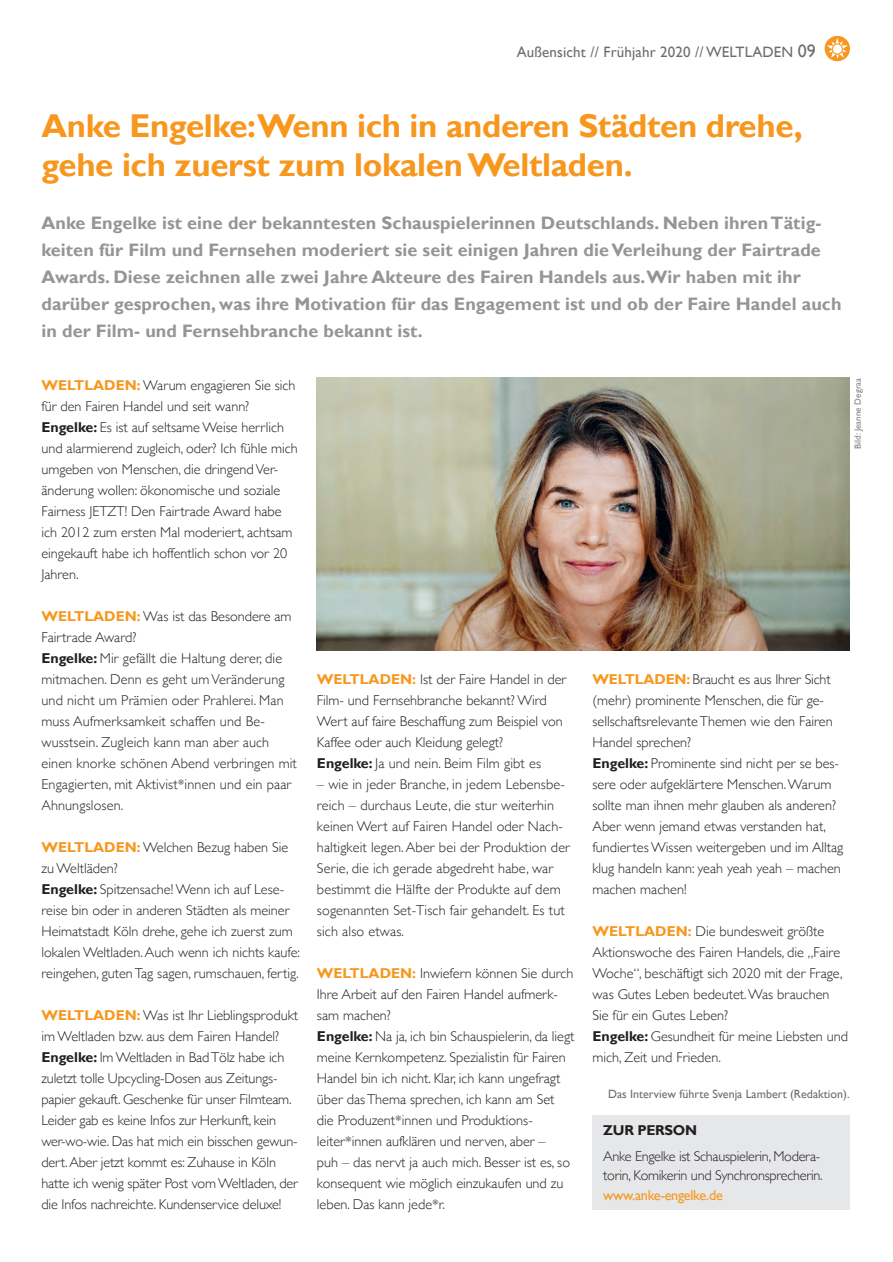
<style>
.page{position:relative;width:893px;height:1262px;background:#fff}
.page>*{position:absolute;margin:0;border:0;box-sizing:border-box;transform-origin:0 0}
.t1{font:700 33px/39px "Gill Sans";letter-spacing:-.01em;color:#f7971d}
.t2{font:700 18px/27px "Gill Sans";letter-spacing:.005em;color:#939598}
.t3{font:15px "Gill Sans";letter-spacing:.01em;color:#6c6d70}
.t4{font:300 14.25px/21px "Gill Sans";color:#231f20}
.t5{font:300 14.25px/19.5px "Gill Sans";letter-spacing:-.02em;color:#231f20}
.t6{font:14.25px "Gill Sans";letter-spacing:-.02em;color:#f7971d}
.t7{font:700 14.25px "Gill Sans";letter-spacing:-.02em;color:#231f20}
.t8{font:12px "Gill Sans";color:#6c6d70}
.t9{font:9px "Gill Sans";letter-spacing:.01em;color:#808285}
.s1{font-size:18px}
.s2{font-weight:700;color:#f7971d}
.s3{font-weight:700}
</style>
<div class="page">
<div style="left:825px;top:36px;width:25px;height:25px;background:#f7971d;border-radius:50%"></div>
<svg style="left:827px;top:38px;width:21px;height:21px"></svg>
<div style="left:833px;top:45px;width:9px;height:9px;background:#fff;border-radius:50%"></div>
<div style="left:592px;top:1115px;width:257px;height:94px;background:#e6e7e9"></div>
<img style="left:317px;top:378px;width:532px;height:272px">
<p class="t3" style="left:517px;top:43px;width:301px">Außensicht // Frühjahr 2020 // WELTLADEN <span class="s1">09</span></p>
<h1 class="t1" style="left:41px;top:107px;width:763px">Anke Engelke:Wenn ich in anderen Städten drehe, gehe ich zuerst zum lokalen Weltladen.</h1>
<p class="t2" style="left:41px;top:210px;width:802px">Anke Engelke ist eine der bekanntesten Schauspielerinnen Deutschlands. Neben ihren Tätig&shy;keiten für Film und Fernsehen moderiert sie seit einigen Jahren die Verleihung der Fairtrade Awards. Diese zeichnen alle zwei Jahre Akteure des Fairen Handels aus. Wir haben mit ihr darüber gesprochen, was ihre Motivation für das Engagement ist und ob der Faire Handel auch in der Film- und Fernsehbranche bekannt ist.</p>
<p class="t4" style="left:41px;top:374px;width:258px"><span class="s2">WELTLADEN:</span> Warum engagieren Sie sich für den Fairen Handel und seit wann?<br><span class="s3">Engelke:</span> Es ist auf seltsame Weise herrlich und alarmierend zugleich, oder? Ich fühle mich umgeben von Menschen, die dringend Ver&shy;änderung wollen: ökonomische und soziale Fairness JETZT! Den Fairtrade Award habe ich 2012 zum ersten Mal moderiert, achtsam eingekauft habe ich hoffentlich schon vor 20<br>Jahren.</p>
<p class="t4" style="left:41px;top:605px;width:257px"><span class="s2">WELTLADEN:</span> Was ist das Besondere am Fairtrade Award?<br><span class="s3">Engelke:</span> Mir gefällt die Haltung derer, die mitmachen. Denn es geht um Veränderung und nicht um Prämien oder Prahlerei. Man muss Aufmerksamkeit schaffen und Be&shy;wusstsein. Zugleich kann man aber auch einen knorke schönen Abend verbringen mit Engagierten, mit Aktivist*innen und ein paar Ahnungslosen.</p>
<p class="t4" style="left:41px;top:836px;width:260px"><span class="s2">WELTLADEN:</span> Welchen Bezug haben Sie zu Weltläden?<br><span class="s3">Engelke:</span> Spitzensache! Wenn ich auf Lese&shy;reise bin oder in anderen Städten als meiner Heimatstadt Köln drehe, gehe ich zuerst zum lokalen Weltladen. Auch wenn ich nichts kaufe: reingehen, guten Tag sagen, rumschauen, fertig.</p>
<p class="t4" style="left:41px;top:1004px;width:258px"><span class="s2">WELTLADEN:</span> Was ist Ihr Lieblingsprodukt im Weltladen bzw. aus dem Fairen Handel?<br><span class="s3">Engelke:</span> Im Weltladen in Bad Tölz habe ich zuletzt tolle Upcycling-Dosen aus Zeitungs&shy;papier gekauft. Geschenke für unser Filmteam.<br>Leider gab es keine Infos zur Herkunft, kein wer-wo-wie. Das hat mich ein bisschen gewun&shy;dert. Aber jetzt kommt es: Zuhause in Köln hatte ich wenig später Post vom Weltladen, der die Infos nachreichte. Kundenservice deluxe!</p>
<p class="t4" style="left:317px;top:668px;width:251px"><span class="s2">WELTLADEN:</span> Ist der Faire Handel in der Film- und Fernsehbranche bekannt? Wird Wert auf faire Beschaffung zum Beispiel von Kaffee oder auch Kleidung gelegt?<br><span class="s3">Engelke:</span> Ja und nein. Beim Film gibt es</p>
<p class="t4" style="left:317px;top:773px;width:255px">– wie in jeder Branche, in jedem Lebensbe&shy;reich – durchaus Leute, die stur weiterhin keinen Wert auf Fairen Handel oder Nach&shy;haltigkeit legen. Aber bei der Produktion der Serie, die ich gerade abgedreht habe, war bestimmt die Hälfte der Produkte auf dem sogenannten Set-Tisch fair gehandelt. Es tut sich also etwas.</p>
<p class="t4" style="left:317px;top:962px;width:259px"><span class="s2">WELTLADEN:</span> Inwiefern können Sie durch Ihre Arbeit auf den Fairen Handel aufmerk&shy;sam machen?<br><span class="s3">Engelke:</span> Na ja, ich bin Schauspielerin, da liegt meine Kernkompetenz. Spezialistin für Fairen Handel bin ich nicht. Klar, ich kann ungefragt über das Thema sprechen, ich kann am Set die Produzent*innen und Produktions&shy;leiter*innen aufklären und nerven, aber –<br>puh – das nervt ja auch mich. Besser ist es, so konsequent wie möglich einzukaufen und zu leben. Das kann jede*r.</p>
<p class="t9" style="left:853px;top:449px;width:72px;rotate:-90deg">Bild: Jeanne Degraa</p>
<p class="t4" style="left:592px;top:668px;width:252px"><span class="s2">WELTLADEN:</span> Braucht es aus Ihrer Sicht (mehr) prominente Menschen, die für ge&shy;sellschaftsrelevante Themen wie den Fairen Handel sprechen?<br><span class="s3">Engelke:</span> Prominente sind nicht per se bes&shy;sere oder aufgeklärtere Menschen. Warum sollte man ihnen mehr glauben als anderen?<br>Aber wenn jemand etwas verstanden hat, fundiertes Wissen weitergeben und im Alltag klug handeln kann: yeah yeah yeah – machen machen machen!</p>
<p class="t4" style="left:592px;top:920px;width:257px"><span class="s2">WELTLADEN:</span> Die bundesweit größte Aktionswoche des Fairen Handels, die „Faire Woche“, beschäftigt sich 2020 mit der Frage, was Gutes Leben bedeutet. Was brauchen Sie für ein Gutes Leben?<br><span class="s3">Engelke:</span> Gesundheit für meine Liebsten und mich, Zeit und Frieden.</p>
<p class="t8" style="left:608px;top:1086px;width:243px">Das Interview führte Svenja Lambert (Redaktion).</p>
<p class="t7" style="left:603px;top:1122px;width:95px">ZUR PERSON</p>
<p class="t5" style="left:603px;top:1145px;width:221px">Anke Engelke ist Schauspielerin, Modera&shy;torin, Komikerin und Synchronsprecherin.</p>
<p class="t6" style="left:603px;top:1186px;width:121px">www.anke-engelke.de</p>
</div>
